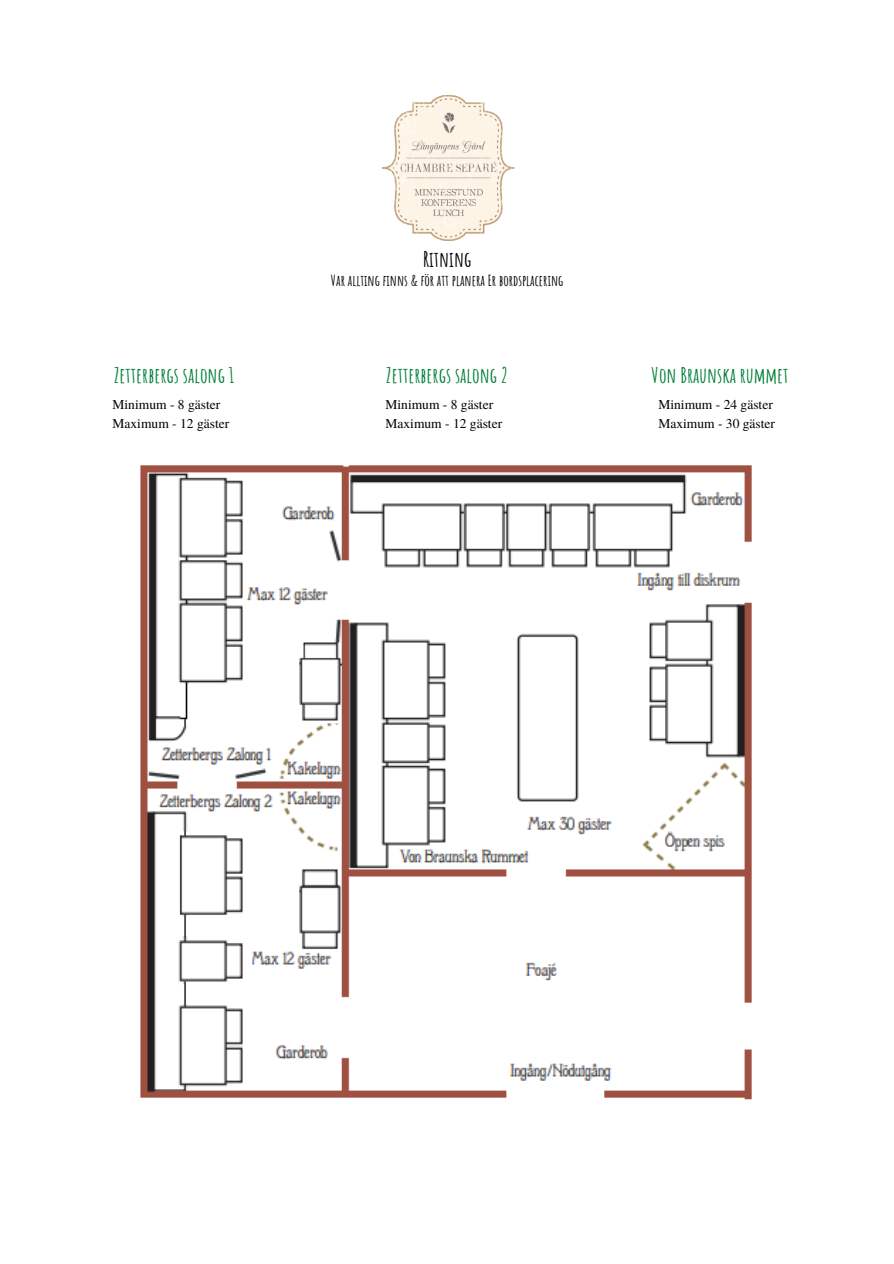
<style>
.page{position:relative;width:894px;height:1264px;background:#fff}
.page>*{position:absolute;margin:0;border:0;box-sizing:border-box;transform-origin:0 0}
.t1{font:700 21px "Amatic SC";color:#008037}
.t2{font:700 21px "Amatic SC";color:#000}
.t3{font:700 15px "Amatic SC";color:#000}
.t4{font:13.5px "Te X Gyre Termes";color:#000}
</style>
<div class="page">
<img style="left:382px;top:95px;width:133px;height:146px">
<img style="left:140px;top:465px;width:612px;height:635px">
<p class="t2" style="left:423px;top:246px;width:50px">Ritning</p>
<p class="t3" style="left:331px;top:270px;width:234px">Var allting finns &amp; för att planera Er bordsplacering</p>
<p class="t1" style="left:114px;top:362px;width:122px">Zetterbergs salong 1</p>
<p class="t1" style="left:386px;top:362px;width:123px">Zetterbergs salong 2</p>
<p class="t1" style="left:651px;top:362px;width:138px">Von Braunska rummet</p>
<p class="t4" style="left:112px;top:395px;width:109px">Minimum - 8 gäster</p>
<p class="t4" style="left:112px;top:413px;width:118px">Maximum - 12 gäster</p>
<p class="t4" style="left:385px;top:395px;width:109px">Minimum - 8 gäster</p>
<p class="t4" style="left:385px;top:413px;width:118px">Maximum - 12 gäster</p>
<p class="t4" style="left:658px;top:395px;width:116px">Minimum - 24 gäster</p>
<p class="t4" style="left:658px;top:413px;width:118px">Maximum - 30 gäster</p>
</div>
